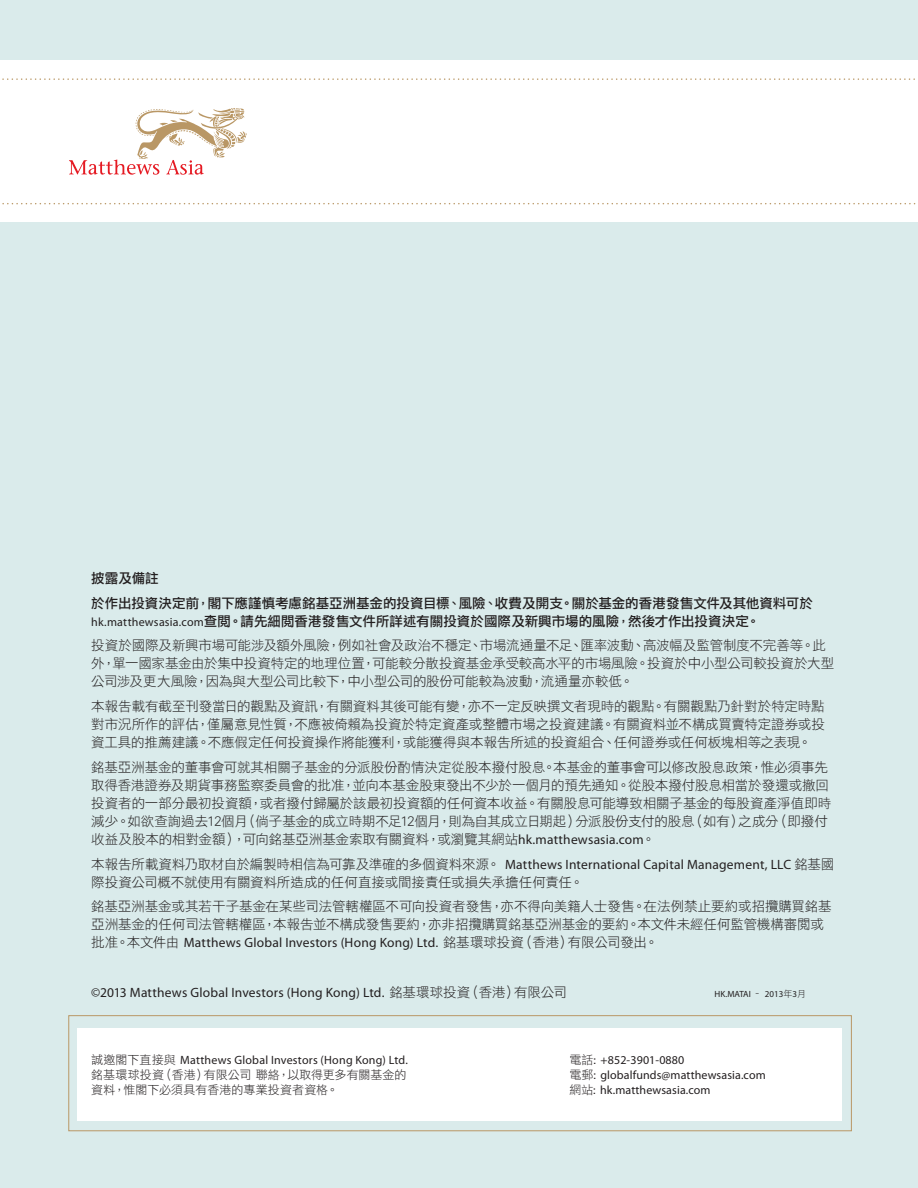
<style>
.page{position:relative;width:918px;height:1188px;background:#daebeb}
.page>*{position:absolute;margin:0;border:0;box-sizing:border-box;transform-origin:0 0}
.t1{font:13.5px/18px "DF Li Hei HK W3";letter-spacing:-.01em;color:#231f20}
.t2{font:13.5px "Myriad Pro";letter-spacing:.015em;color:#231f20}
.t3{font:13.5px/24.8px "DF Li Hei HK W5";color:#231f20}
.t4{font:12px/15px "Myriad Pro";letter-spacing:.01em;color:#231f20}
.t5{font:12px/15px "DF Li Hei HK W3";color:#231f20}
.t6{font:9px "Myriad Pro";color:#231f20}
.s1{font-family:"Myriad Pro";font-size:12px}
.s2{font-family:"Myriad Pro"}
.s3{font-family:"DF Li Hei HK W3"}
</style>
<div class="page">
<div style="left:69px;top:1015px;width:783px;height:116px;border:1px solid #b99765"></div>
<div style="left:0;top:60px;width:918px;height:162px;background:#fff"></div>
<svg style="left:2px;top:78px;width:913px;height:2px"></svg>
<svg style="left:2px;top:203px;width:914px;height:1px"></svg>
<svg style="left:69px;top:108px;width:178px;height:67px"></svg>
<div style="left:77px;top:1028px;width:765px;height:93px;background:#fff"></div>
<p class="t3" style="left:91px;top:565px;width:723px">披露及備註<br>於作出投資決定前，閣下應謹慎考慮銘基亞洲基金的投資目標、風險、收費及開支。關於基金的香港發售文件及其他資料可於</p>
<p class="t3" style="left:91px;top:608px;width:670px"><span class="s1">hk.matthewsasia.com</span>查閱。請先細閱香港發售文件所詳述有關投資於國際及新興市場的風險，然後才作出投資決定。</p>
<p class="t1" style="left:91px;top:636px;width:745px">投資於國際及新興市場可能涉及額外風險，例如社會及政治不穩定、市場流通量不足、匯率波動、高波幅及監管制度不完善等。此外，單一國家基金由於集中投資特定的地理位置，可能較分散投資基金承受較高水平的市場風險。投資於中小型公司較投資於大型公司涉及更大風險，因為與大型公司比較下，中小型公司的股份可能較為波動，流通量亦較低。</p>
<p class="t1" style="left:91px;top:697px;width:735px;text-align:justify">本報告載有截至刊發當日的觀點及資訊，有關資料其後可能有變，亦不一定反映撰文者現時的觀點。有關觀點乃針對於特定時點對市況所作的評估，僅屬意見性質，不應被倚賴為投資於特定資產或整體市場之投資建議。有關資料並不構成買賣特定證券或投資工具的推薦建議。不應假定任何投資操作將能獲利，或能獲得與本報告所述的投資組合、任何證券或任何板塊相等之表現。</p>
<p class="t1" style="left:91px;top:758px;width:742px">銘基亞洲基金的董事會可就其相關子基金的分派股份酌情決定從股本撥付股息。本基金的董事會可以修改股息政策，惟必須事先取得香港證券及期貨事務監察委員會的批准，並向本基金股東發出不少於一個月的預先通知。從股本撥付股息相當於發還或撤回投資者的一部分最初投資額，或者撥付歸屬於該最初投資額的任何資本收益。有關股息可能導致相關子基金的每股資產淨值即時減少。如欲查詢過去12個月（倘子基金的成立時期不足12個月，則為自其成立日期起）分派股份支付的股息（如有）之成分（即撥付收益及股本的相對金額），可向銘基亞洲基金索取有關資料，或瀏覽其網站<span class="s2">hk.matthewsasia.com</span>。</p>
<p class="t2" style="left:91px;top:856px;width:745px"><span class="s3">本報告所載資料乃取材自於編製時相信為可靠及準確的多個資料來源。</span> Matthews International Capital Management, LLC <span class="s3">銘基國</span></p>
<p class="t1" style="left:91px;top:869px;width:742px;line-height:24.8px">際投資公司概不就使用有關資料所造成的任何直接或間接責任或損失承擔任何責任。<br>銘基亞洲基金或其若干子基金在某些司法管轄權區不可向投資者發售，亦不得向美籍人士發售。在法例禁止要約或招攬購買銘基</p>
<p class="t1" style="left:91px;top:915px;width:734px">亞洲基金的任何司法管轄權區，本報告並不構成發售要約，亦非招攬購買銘基亞洲基金的要約。本文件未經任何監管機構審閱或</p>
<p class="t2" style="left:91px;top:934px;width:568px"><span class="s3">批准。本文件由</span> Matthews Global Investors (Hong Kong) Ltd<span class="s3">. 銘基環球投資（香港）有限公司發出。</span></p>
<p class="t2" style="left:91px;top:984px;width:477px">©2013 Matthews Global Investors (Hong Kong) Ltd. <span class="s3">銘基環球投資（香港）有限公司</span></p>
<p class="t6" style="left:715px;top:988px;width:93px">HK.MATAI <span class="s3">–</span> 2013<span class="s3">年</span>3<span class="s3">月</span></p>
<p class="t4" style="left:91px;top:1053px;width:318px"><span class="s3">誠邀閣下直接與</span> Matthews Global Investors (Hong Kong) Ltd.</p>
<p class="t5" style="left:91px;top:1067px;width:317px">銘基環球投資（香港）有限公司 聯絡，以取得更多有關基金的資料，惟閣下必須具有香港的專業投資者資格。</p>
<p class="t4" style="left:569px;top:1053px;width:198px"><span class="s3">電話:</span> +852-3901-0880<br><span class="s3">電郵:</span> globalfunds@matthewsasia.com<span class="s3">網站:</span> hk.matthewsasia.com</p>
</div>
